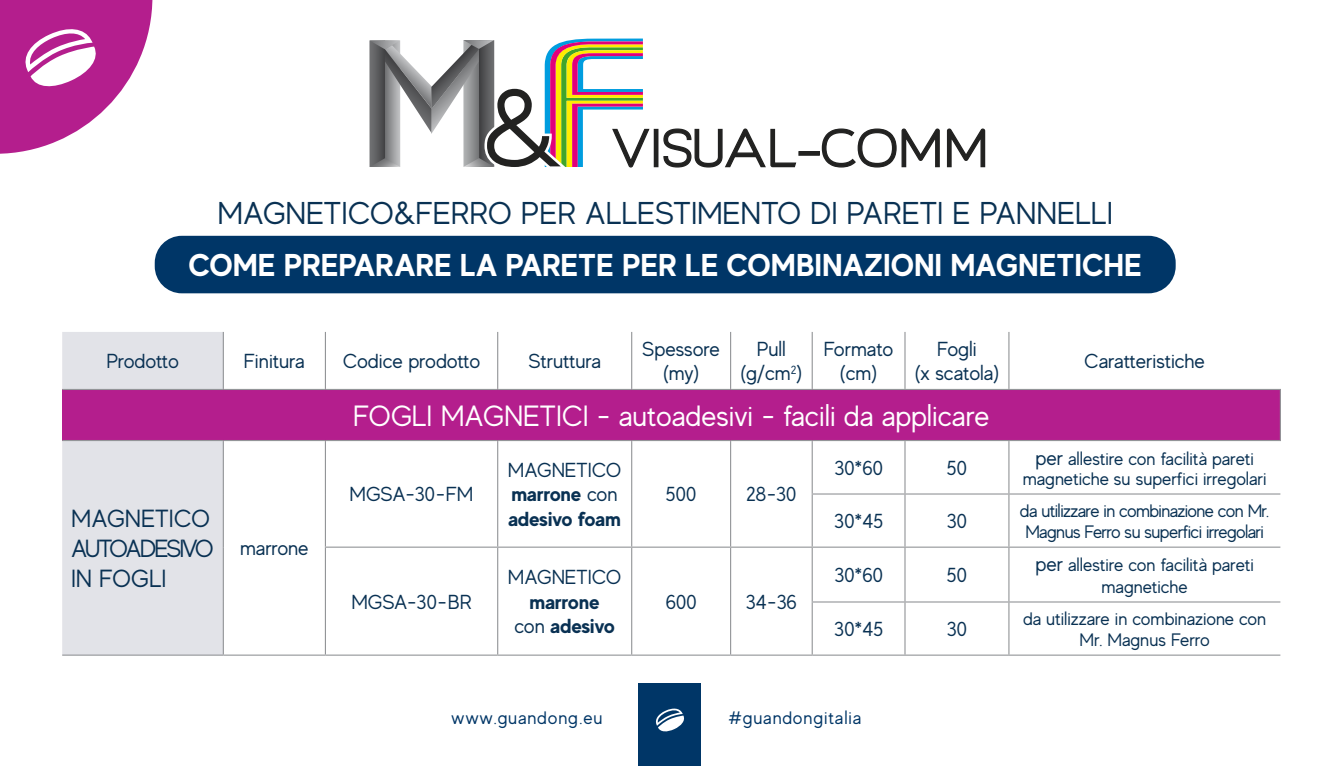
<style>
.page{position:relative;width:1340px;height:766px;background:#fff}
.page>*{position:absolute;margin:0;border:0;box-sizing:border-box;transform-origin:0 0}
.t1{font:700 31.5px "MADE Evolve Sans";color:#fff}
.t2{font:31.5px "MADE Evolve Sans";color:#093153}
.t3{font:29.25px "MADE Evolve Sans";color:#fff}
.t4{font:24.75px "MADE Evolve Sans";letter-spacing:-.01em;color:#093153}
.t5{font:24.75px "MADE Evolve Sans";letter-spacing:-.08em;color:#093153}
.t6{font:20.25px/24.3px "MADE Evolve Sans";letter-spacing:-.01em;color:#093153;text-align:center}
.t7{font:700 20.25px "MADE Evolve Sans";color:#093153}
.t8{font:18px/21.6px "MADE Evolve Sans";letter-spacing:-.01em;color:#093153;text-align:center}
.t9{font:18px/21.6px "MADE Evolve Sans";letter-spacing:-.03em;color:#093153}
.t10{font:18px "MADE Evolve Sans";letter-spacing:.05em;color:#003667}
.s1{font-weight:400}
.s2{font-size:20.25px}
</style>
<div class="page">
<div style="left:638px;top:683px;width:63px;height:82px;background:#003667"></div>
<svg style="left:656px;top:708px;width:28px;height:24px"></svg>
<svg style="left:0;top:0;width:152px;height:154px"></svg>
<hr style="left:654px;top:129px;width:4px;height:37px;background:#222221">
<div style="left:653px;top:129px;width:5px;height:38px;border:1px solid #222221"></div>
<svg style="left:663px;top:128px;width:134px;height:40px"></svg>
<hr style="left:799px;top:152px;width:20px;height:3px;background:#222221">
<div style="left:798px;top:151px;width:21px;height:5px;border:1px solid #222221"></div>
<svg style="left:821px;top:128px;width:119px;height:40px"></svg>
<svg style="left:946px;top:128px;width:40px;height:40px"></svg>
<svg style="left:369px;top:39px;width:281px;height:129px"></svg>
<div style="left:155px;top:236px;width:1020px;height:57px;background:#003667;border-radius:27px"></div>
<div style="left:62px;top:332px;width:161px;height:322px;background:#e2e3e8"></div>
<div style="left:62px;top:389px;width:1218px;height:51px;background:#b41e8d"></div>
<hr style="left:223px;top:332px;width:1px;height:57px;background:#939598">
<hr style="left:325px;top:332px;width:1px;height:57px;background:#939598">
<hr style="left:497px;top:332px;width:1px;height:57px;background:#939598">
<hr style="left:631px;top:332px;width:1px;height:57px;background:#939598">
<hr style="left:730px;top:332px;width:1px;height:57px;background:#939598">
<hr style="left:811px;top:332px;width:1px;height:57px;background:#939598">
<hr style="left:904px;top:332px;width:1px;height:57px;background:#939598">
<hr style="left:1008px;top:332px;width:1px;height:57px;background:#939598">
<hr style="left:62px;top:389px;width:161px;height:1px;background:#939598">
<hr style="left:223px;top:389px;width:102px;height:1px;background:#939598">
<hr style="left:325px;top:389px;width:172px;height:1px;background:#939598">
<hr style="left:497px;top:389px;width:134px;height:1px;background:#939598">
<hr style="left:631px;top:389px;width:99px;height:1px;background:#939598">
<hr style="left:730px;top:389px;width:82px;height:1px;background:#939598">
<hr style="left:812px;top:389px;width:93px;height:1px;background:#939598">
<hr style="left:905px;top:389px;width:103px;height:1px;background:#939598">
<hr style="left:1008px;top:389px;width:272px;height:1px;background:#939598">
<hr style="left:1279px;top:390px;width:1px;height:50px;background:#939598">
<hr style="left:62px;top:440px;width:161px;height:1px;background:#939598">
<hr style="left:223px;top:440px;width:102px;height:1px;background:#939598">
<hr style="left:223px;top:441px;width:1px;height:53px;background:#939598">
<hr style="left:325px;top:440px;width:172px;height:1px;background:#939598">
<hr style="left:325px;top:441px;width:1px;height:53px;background:#939598">
<hr style="left:497px;top:440px;width:134px;height:1px;background:#939598">
<hr style="left:497px;top:441px;width:1px;height:53px;background:#939598">
<hr style="left:631px;top:440px;width:99px;height:1px;background:#939598">
<hr style="left:631px;top:441px;width:1px;height:53px;background:#939598">
<hr style="left:730px;top:440px;width:82px;height:1px;background:#939598">
<hr style="left:730px;top:441px;width:1px;height:53px;background:#939598">
<hr style="left:812px;top:440px;width:93px;height:1px;background:#939598">
<hr style="left:905px;top:440px;width:103px;height:1px;background:#939598">
<hr style="left:1008px;top:440px;width:272px;height:1px;background:#939598">
<hr style="left:223px;top:494px;width:1px;height:53px;background:#939598">
<hr style="left:325px;top:494px;width:1px;height:52px;background:#939598">
<hr style="left:497px;top:494px;width:1px;height:52px;background:#939598">
<hr style="left:631px;top:494px;width:1px;height:52px;background:#939598">
<hr style="left:730px;top:494px;width:1px;height:52px;background:#939598">
<hr style="left:223px;top:547px;width:1px;height:54px;background:#939598">
<hr style="left:325px;top:547px;width:1px;height:54px;background:#939598">
<hr style="left:497px;top:547px;width:1px;height:54px;background:#939598">
<hr style="left:631px;top:547px;width:1px;height:54px;background:#939598">
<hr style="left:730px;top:547px;width:1px;height:54px;background:#939598">
<hr style="left:223px;top:601px;width:1px;height:53px;background:#939598">
<hr style="left:325px;top:601px;width:1px;height:53px;background:#939598">
<hr style="left:497px;top:601px;width:1px;height:53px;background:#939598">
<hr style="left:631px;top:601px;width:1px;height:53px;background:#939598">
<hr style="left:730px;top:601px;width:1px;height:53px;background:#939598">
<hr style="left:811px;top:441px;width:1px;height:52px;background:#939598">
<hr style="left:904px;top:441px;width:1px;height:52px;background:#939598">
<hr style="left:1008px;top:441px;width:1px;height:52px;background:#939598">
<hr style="left:811px;top:494px;width:1px;height:52px;background:#939598">
<hr style="left:904px;top:494px;width:1px;height:52px;background:#939598">
<hr style="left:1008px;top:494px;width:1px;height:52px;background:#939598">
<hr style="left:811px;top:547px;width:1px;height:54px;background:#939598">
<hr style="left:904px;top:547px;width:1px;height:54px;background:#939598">
<hr style="left:1008px;top:547px;width:1px;height:54px;background:#939598">
<hr style="left:811px;top:602px;width:1px;height:52px;background:#939598">
<hr style="left:904px;top:602px;width:1px;height:52px;background:#939598">
<hr style="left:1008px;top:602px;width:1px;height:52px;background:#939598">
<hr style="left:62px;top:654px;width:161px;height:1px;background:#939598">
<hr style="left:325px;top:546px;width:172px;height:1px;background:#939598">
<hr style="left:497px;top:546px;width:134px;height:1px;background:#939598">
<hr style="left:631px;top:546px;width:99px;height:1px;background:#939598">
<hr style="left:223px;top:654px;width:102px;height:1px;background:#939598">
<hr style="left:325px;top:654px;width:172px;height:1px;background:#939598">
<hr style="left:497px;top:654px;width:134px;height:1px;background:#939598">
<hr style="left:631px;top:654px;width:99px;height:1px;background:#939598">
<hr style="left:811px;top:493px;width:94px;height:1px;background:#939598">
<hr style="left:905px;top:493px;width:103px;height:1px;background:#939598">
<hr style="left:1008px;top:493px;width:272px;height:1px;background:#939598">
<hr style="left:730px;top:546px;width:82px;height:1px;background:#939598">
<hr style="left:812px;top:546px;width:93px;height:1px;background:#939598">
<hr style="left:905px;top:546px;width:103px;height:1px;background:#939598">
<hr style="left:1008px;top:546px;width:272px;height:1px;background:#939598">
<hr style="left:811px;top:601px;width:94px;height:1px;background:#939598">
<hr style="left:905px;top:601px;width:103px;height:1px;background:#939598">
<hr style="left:1008px;top:601px;width:272px;height:1px;background:#939598">
<hr style="left:730px;top:654px;width:82px;height:1px;background:#939598">
<hr style="left:812px;top:654px;width:93px;height:1px;background:#939598">
<hr style="left:905px;top:654px;width:103px;height:1px;background:#939598">
<hr style="left:1008px;top:654px;width:272px;height:1px;background:#939598">
<p class="t2" style="left:217px;top:193px;width:897px">MAGNETICO&amp;FERRO PER ALLESTIMENTO DI PARETI E PANNELLI</p>
<p class="t1" style="left:188px;top:245px;width:954px">COME PREPARARE LA PARETE PER LE COMBINAZIONI MAGNETICHE</p>
<p class="t6" style="left:106px;top:348px;width:74px">Prodotto</p>
<p class="t6" style="left:244px;top:348px;width:62px">Finitura</p>
<p class="t6" style="left:343px;top:348px;width:139px">Codice prodotto</p>
<p class="t6" style="left:528px;top:348px;width:74px">Struttura</p>
<p class="t6" style="left:642px;top:336px;width:79px">Spessore (my)</p>
<p class="t6" style="left:756px;top:336px;width:31px">Pull</p>
<p class="t6" style="left:740px;top:360px;width:64px">(g/cm<sup>2</sup>)</p>
<p class="t6" style="left:823px;top:336px;width:71px">Formato (cm)</p>
<p class="t6" style="left:937px;top:336px;width:41px">Fogli</p>
<p class="t6" style="left:914px;top:360px;width:86px">(x scatola)</p>
<p class="t3" style="left:353px;top:397px;width:637px">FOGLI MAGNETICI - autoadesivi - facili da applicare</p>
<p class="t6" style="left:1084px;top:348px;width:122px">Caratteristiche</p>
<p class="t4" style="left:71px;top:503px;width:140px">MAGNETICO</p>
<p class="t5" style="left:71px;top:533px;width:144px">AUTOADESIVO</p>
<p class="t4" style="left:71px;top:562px;width:97px">IN FOGLI</p>
<p class="t6" style="left:240px;top:535px;width:70px">marrone</p>
<p class="t6" style="left:349px;top:481px;width:125px">MGSA-30-FM</p>
<p class="t6" style="left:351px;top:588px;width:122px">MGSA-30-BR</p>
<p class="t6" style="left:508px;top:457px;width:115px">MAGNETICO</p>
<p class="t7" style="left:512px;top:481px;width:107px">marrone <span class="s1">con</span></p>
<p class="t7" style="left:508px;top:505px;width:114px">adesivo foam</p>
<p class="t6" style="left:508px;top:564px;width:115px">MAGNETICO</p>
<p class="t7" style="left:530px;top:588px;width:71px">marrone</p>
<p class="t7" style="left:514px;top:613px;width:102px"><span class="s1">con</span> adesivo</p>
<p class="t6" style="left:665px;top:481px;width:33px">500</p>
<p class="t6" style="left:746px;top:481px;width:52px">28-30</p>
<p class="t6" style="left:665px;top:588px;width:33px">600</p>
<p class="t6" style="left:745px;top:588px;width:53px">34-36</p>
<p class="t6" style="left:834px;top:455px;width:51px">30*60</p>
<p class="t6" style="left:946px;top:455px;width:22px">50</p>
<p class="t8" style="left:1022px;top:447px;width:245px;line-height:20.2px"><span class="s2">per</span> allestire con facilità pareti magnetiche su superfici irregolari</p>
<p class="t6" style="left:834px;top:508px;width:51px">30*45</p>
<p class="t6" style="left:946px;top:508px;width:22px">30</p>
<p class="t9" style="left:1020px;top:499px;width:251px">da utilizzare in combinazione con Mr.<br>Magnus Ferro su superfici irregolari</p>
<p class="t6" style="left:834px;top:562px;width:51px">30*60</p>
<p class="t6" style="left:946px;top:562px;width:22px">50</p>
<p class="t8" style="left:1035px;top:553px;width:220px"><span class="s2">per</span> allestire con facilità pareti magnetiche</p>
<p class="t6" style="left:834px;top:616px;width:51px">30*45</p>
<p class="t6" style="left:946px;top:616px;width:22px">30</p>
<p class="t8" style="left:1023px;top:606px;width:245px">da utilizzare in combinazione con<br>Mr. Magnus Ferro</p>
<p class="t10" style="left:451px;top:706px;width:152px">www.guandong.eu</p>
<p class="t10" style="left:728px;top:706px;width:134px">#guandongitalia</p>
</div>
